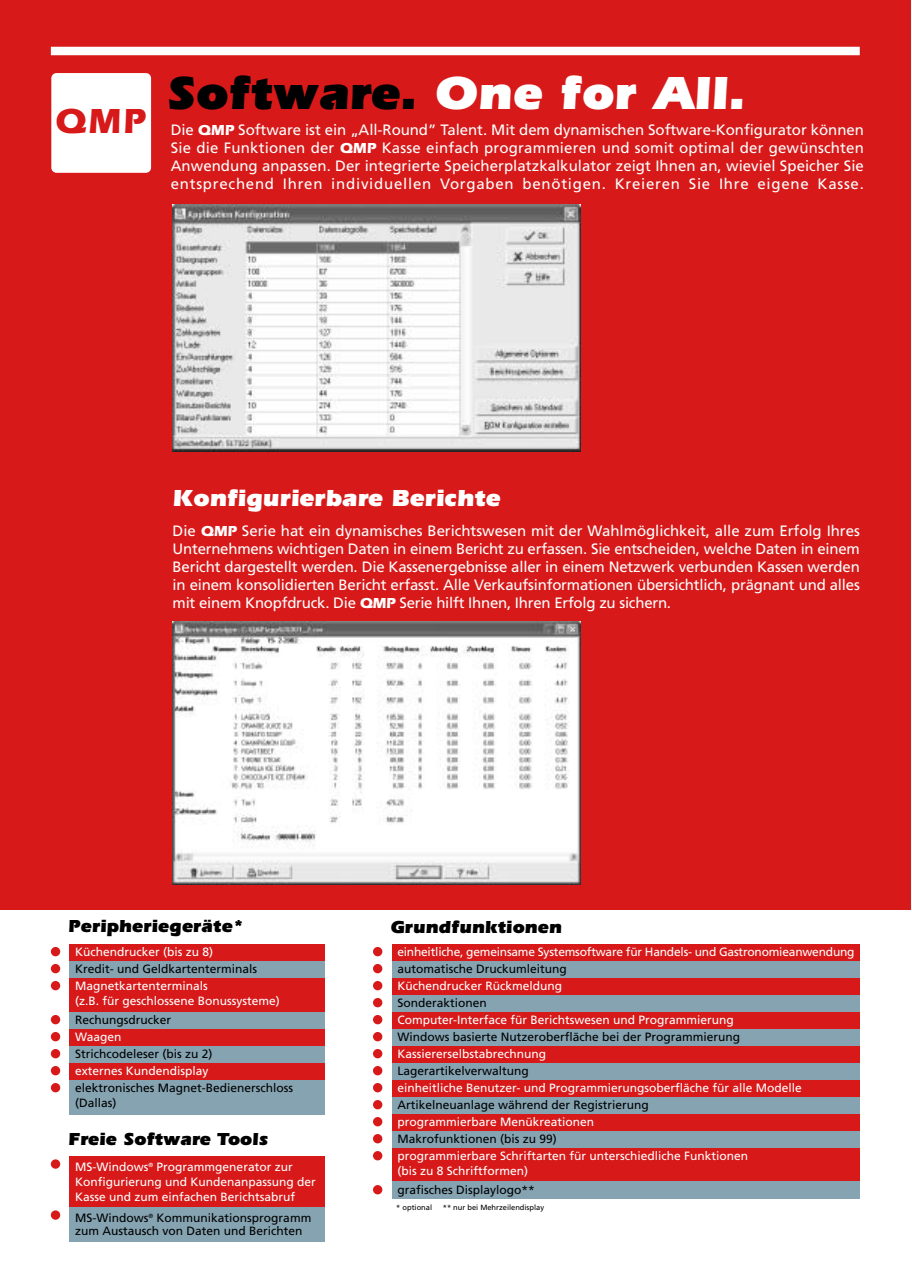
<style>
.page{position:relative;width:912px;height:1272px;background:#fff}
.page>*{position:absolute;margin:0;border:0;box-sizing:border-box;transform-origin:0 0}
.t1{font:900 48px "Itc Eras";color:#fff}
.t2{font:700 36px "Itc Eras";color:#d71919}
.t3{font:900 24px "Itc Eras";color:#fff}
.t4{font:900 18px "Itc Eras";color:#000}
.t5{font:15px/18px "Frutiger";letter-spacing:-.005em;color:#fff;text-align:justify}
.t6{font:12px/15px "Frutiger";color:#fff}
.t7{font:12px/15px "Frutiger";color:#000}
.t8{font:7.5px "Frutiger";color:#000}
.s1{color:#000}
.s2{font-family:"Itc Eras";font-weight:700}
</style>
<div class="page">
<div style="left:0;top:0;width:911px;height:910px;background:#d71919"></div>
<div style="left:70px;top:944px;width:255px;height:17px;background:#d71919"></div>
<div style="left:70px;top:961px;width:255px;height:17px;background:#85a3b1"></div>
<div style="left:70px;top:978px;width:255px;height:34px;background:#d71919"></div>
<div style="left:70px;top:1012px;width:255px;height:17px;background:#85a3b1"></div>
<div style="left:70px;top:1029px;width:255px;height:17px;background:#d71919"></div>
<div style="left:70px;top:1046px;width:255px;height:17px;background:#85a3b1"></div>
<div style="left:70px;top:1063px;width:255px;height:17px;background:#d71919"></div>
<div style="left:70px;top:1080px;width:255px;height:34px;background:#85a3b1"></div>
<div style="left:70px;top:1156px;width:255px;height:52px;background:#d71919"></div>
<div style="left:70px;top:1208px;width:255px;height:34px;background:#85a3b1"></div>
<div style="left:392px;top:944px;width:468px;height:17px;background:#d71919"></div>
<div style="left:392px;top:961px;width:468px;height:17px;background:#85a3b1"></div>
<div style="left:392px;top:978px;width:468px;height:17px;background:#d71919"></div>
<div style="left:392px;top:995px;width:468px;height:17px;background:#85a3b1"></div>
<div style="left:392px;top:1012px;width:468px;height:17px;background:#d71919"></div>
<div style="left:392px;top:1029px;width:468px;height:17px;background:#85a3b1"></div>
<div style="left:392px;top:1046px;width:468px;height:17px;background:#d71919"></div>
<div style="left:392px;top:1063px;width:468px;height:17px;background:#85a3b1"></div>
<div style="left:392px;top:1080px;width:468px;height:17px;background:#d71919"></div>
<div style="left:392px;top:1097px;width:468px;height:17px;background:#85a3b1"></div>
<div style="left:392px;top:1114px;width:468px;height:17px;background:#d71919"></div>
<div style="left:392px;top:1131px;width:468px;height:17px;background:#85a3b1"></div>
<div style="left:392px;top:1148px;width:468px;height:34px;background:#d71919"></div>
<div style="left:392px;top:1182px;width:468px;height:17px;background:#85a3b1"></div>
<img style="left:173px;top:205px;width:408px;height:246px">
<img style="left:173px;top:621px;width:408px;height:264px">
<div style="left:51px;top:47px;width:809px;height:8px;background:#fff"></div>
<div style="left:51px;top:73px;width:100px;height:100px;background:#fff;border-radius:5px"></div>
<div style="left:51px;top:947px;width:9px;height:9px;background:#d71919;border-radius:50%"></div>
<div style="left:51px;top:964px;width:9px;height:9px;background:#d71919;border-radius:50%"></div>
<div style="left:51px;top:981px;width:9px;height:9px;background:#d71919;border-radius:50%"></div>
<div style="left:51px;top:1015px;width:9px;height:9px;background:#d71919;border-radius:50%"></div>
<div style="left:51px;top:1032px;width:9px;height:9px;background:#d71919;border-radius:50%"></div>
<div style="left:51px;top:1049px;width:9px;height:9px;background:#d71919;border-radius:50%"></div>
<div style="left:51px;top:1066px;width:9px;height:9px;background:#d71919;border-radius:50%"></div>
<div style="left:51px;top:1083px;width:9px;height:9px;background:#d71919;border-radius:50%"></div>
<div style="left:51px;top:1159px;width:9px;height:10px;background:#d71919;border-radius:50%"></div>
<div style="left:51px;top:1210px;width:9px;height:10px;background:#d71919;border-radius:50%"></div>
<div style="left:373px;top:947px;width:9px;height:9px;background:#d71919;border-radius:50%"></div>
<div style="left:373px;top:964px;width:9px;height:9px;background:#d71919;border-radius:50%"></div>
<div style="left:373px;top:981px;width:9px;height:9px;background:#d71919;border-radius:50%"></div>
<div style="left:373px;top:998px;width:9px;height:9px;background:#d71919;border-radius:50%"></div>
<div style="left:373px;top:1015px;width:9px;height:9px;background:#d71919;border-radius:50%"></div>
<div style="left:373px;top:1032px;width:9px;height:9px;background:#d71919;border-radius:50%"></div>
<div style="left:373px;top:1049px;width:9px;height:9px;background:#d71919;border-radius:50%"></div>
<div style="left:373px;top:1066px;width:9px;height:9px;background:#d71919;border-radius:50%"></div>
<div style="left:373px;top:1083px;width:9px;height:9px;background:#d71919;border-radius:50%"></div>
<div style="left:373px;top:1100px;width:9px;height:9px;background:#d71919;border-radius:50%"></div>
<div style="left:373px;top:1117px;width:9px;height:9px;background:#d71919;border-radius:50%"></div>
<div style="left:373px;top:1134px;width:9px;height:9px;background:#d71919;border-radius:50%"></div>
<div style="left:373px;top:1151px;width:9px;height:9px;background:#d71919;border-radius:50%"></div>
<div style="left:373px;top:1185px;width:9px;height:9px;background:#d71919;border-radius:50%"></div>
<h2 class="t2" style="left:55px;top:109px;width:93px">QMP</h2>
<h1 class="t1" style="left:166px;top:77px;width:581px"><span class="s1">Software.</span> One for All.</h1>
<p class="t5" style="left:171px;top:122px;width:695px">Die <span class="s2">QMP</span> Software ist ein „All-Round” Talent. Mit dem dynamischen Software-Konfigurator können Sie die Funktionen der <span class="s2">QMP</span> Kasse einfach programmieren und somit optimal der gewünschten Anwendung anpassen. Der integrierte Speicherplatzkalkulator zeigt Ihnen an, wieviel Speicher Sie entsprechend Ihren individuellen Vorgaben benötigen. Kreieren Sie Ihre eigene Kasse.</p>
<h3 class="t3" style="left:173px;top:490px;width:329px">Konfigurierbare Berichte</h3>
<p class="t5" style="left:173px;top:523px;width:689px">Die <span class="s2">QMP</span> Serie hat ein dynamisches Berichtswesen mit der Wahlmöglichkeit, alle zum Erfolg Ihres Unternehmens wichtigen Daten in einem Bericht zu erfassen. Sie entscheiden, welche Daten in einem Bericht dargestellt werden. Die Kassenergebnisse aller in einem Netzwerk verbunden Kassen werden in einem konsolidierten Bericht erfasst. Alle Verkaufsinformationen übersichtlich, prägnant und alles mit einem Knopfdruck. Die <span class="s2">QMP</span> Serie hilft Ihnen, Ihren Erfolg zu sichern.</p>
<p class="t4" style="left:68px;top:920px;width:177px">Peripheriegeräte*</p>
<p class="t6" style="left:75px;top:946px;width:140px">Küchendrucker (bis zu 8)</p>
<p class="t7" style="left:75px;top:963px;width:184px">Kredit- und Geldkartenterminals</p>
<p class="t6" style="left:75px;top:980px;width:206px">Magnetkartenterminals<br>(z.B. für geschlossene Bonussysteme)</p>
<p class="t7" style="left:75px;top:1014px;width:98px">Rechungsdrucker</p>
<p class="t6" style="left:75px;top:1031px;width:48px">Waagen</p>
<p class="t7" style="left:75px;top:1048px;width:139px">Strichcodeleser (bis zu 2)</p>
<p class="t6" style="left:75px;top:1065px;width:135px">externes Kundendisplay</p>
<p class="t7" style="left:75px;top:1082px;width:220px">elektronisches Magnet-Bedienerschloss (Dallas)</p>
<p class="t4" style="left:68px;top:1133px;width:201px">Freie Software Tools</p>
<p class="t6" style="left:75px;top:1160px;width:242px">MS-Windows<sup>®</sup> Programmgenerator zur<br>Konfigurierung und Kundenanpassung der<br>Kasse und zum einfachen Berichtsabruf</p>
<p class="t7" style="left:75px;top:1212px;width:238px;line-height:13.5px">MS-Windows<sup>®</sup> Kommunikationsprogramm zum Austausch von Daten und Berichten</p>
<p class="t4" style="left:390px;top:921px;width:173px">Grundfunktionen</p>
<p class="t6" style="left:397px;top:946px;width:459px">einheitliche, gemeinsame Systemsoftware für Handels- und Gastronomieanwendung</p>
<p class="t7" style="left:397px;top:963px;width:171px">automatische Druckumleitung</p>
<p class="t6" style="left:397px;top:980px;width:166px">Küchendrucker Rückmeldung</p>
<p class="t7" style="left:397px;top:997px;width:91px">Sonderaktionen</p>
<p class="t6" style="left:397px;top:1014px;width:338px">Computer-Interface für Berichtswesen und Programmierung</p>
<p class="t7" style="left:397px;top:1031px;width:344px">Windows basierte Nutzeroberfläche bei der Programmierung</p>
<p class="t6" style="left:397px;top:1048px;width:150px">Kassiererselbstabrechnung</p>
<p class="t7" style="left:397px;top:1065px;width:133px">Lagerartikelverwaltung</p>
<p class="t6" style="left:397px;top:1082px;width:406px">einheitliche Benutzer- und Programmierungsoberfläche für alle Modelle</p>
<p class="t7" style="left:397px;top:1099px;width:253px">Artikelneuanlage während der Registrierung</p>
<p class="t6" style="left:397px;top:1116px;width:198px">programmierbare Menükreationen</p>
<p class="t7" style="left:397px;top:1133px;width:161px">Makrofunktionen (bis zu 99)</p>
<p class="t6" style="left:397px;top:1150px;width:352px">programmierbare Schriftarten für unterschiedliche Funktionen (bis zu 8 Schriftformen)</p>
<p class="t7" style="left:397px;top:1183px;width:139px">grafisches Displaylogo**</p>
<p class="t8" style="left:396px;top:1205px;width:37px">* optional</p>
<p class="t8" style="left:443px;top:1205px;width:103px">** nur bei Mehrzeilendisplay</p>
</div>
